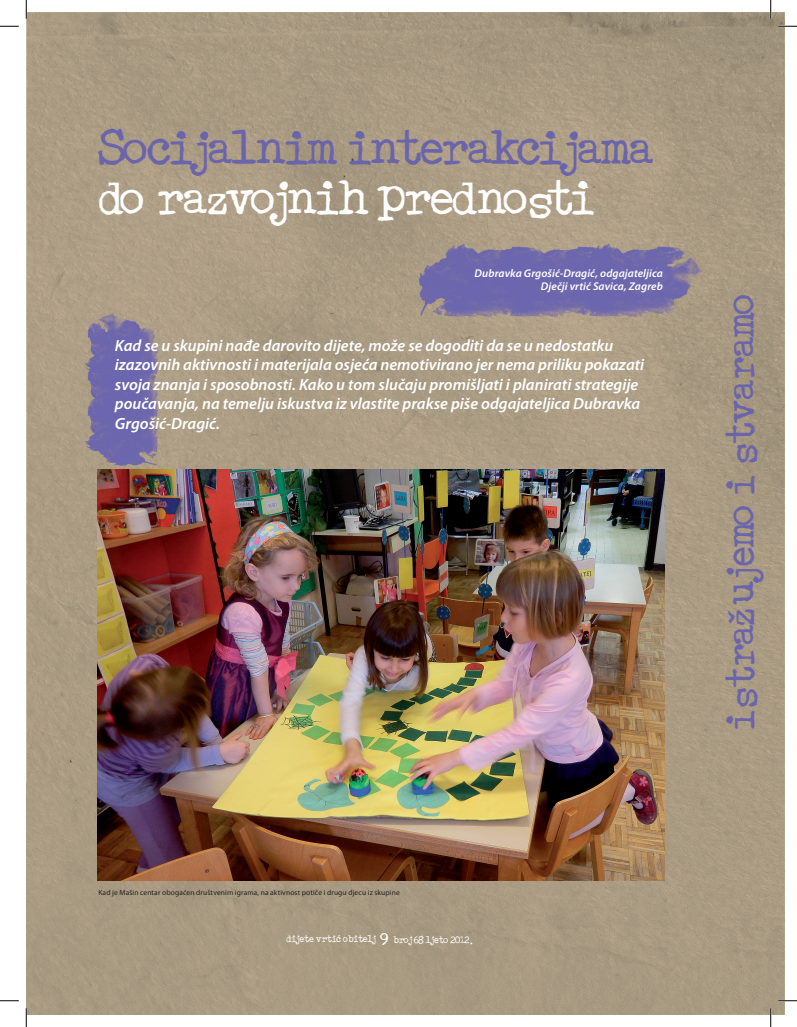
<style>
.page{position:relative;width:797px;height:1027px;background:#fff}
.page>*{position:absolute;margin:0;border:0;box-sizing:border-box;transform-origin:0 0}
.t1{font:37.5px "ACOUSTICBASSV";letter-spacing:-.03em;color:#6a65ab}
.t2{font:37.5px "ACOUSTICBASSV";letter-spacing:-.03em;color:#fff}
.t3{font:31.25px "ACOUSTICBASSV";color:#6a65ab}
.t4{font:italic 600 16.25px/19.5px "Myriad Pro";color:#fff}
.t5{font:italic 600 11.25px/13.5px "Myriad Pro";letter-spacing:.005em;color:#fff;text-align:right}
.t6{font:7.5px "Myriad Pro";letter-spacing:.015em;color:#231f20}
.t7{font:7.5px "ACOUSTICBASSV";color:#fff}
.s1{font-size:12.5px}
</style>
<div class="page">
<img style="left:26px;top:12px;width:401px;height:1003px">
<img style="left:427px;top:12px;width:358px;height:231px">
<img style="left:696px;top:243px;width:89px;height:772px">
<img style="left:427px;top:317px;width:269px;height:698px">
<img style="left:414px;top:243px;width:288px;height:74px">
<img style="left:84px;top:313px;width:74px;height:156px">
<img style="left:97px;top:469px;width:567px;height:412px">
<svg style="left:0;top:25px;width:19px;height:2px"></svg>
<svg style="left:778px;top:25px;width:19px;height:2px"></svg>
<svg style="left:0;top:1000px;width:19px;height:1px"></svg>
<svg style="left:778px;top:1000px;width:19px;height:1px"></svg>
<svg style="left:25px;top:0;width:2px;height:19px"></svg>
<svg style="left:25px;top:1008px;width:2px;height:19px"></svg>
<svg style="left:770px;top:0;width:1px;height:19px"></svg>
<svg style="left:770px;top:1008px;width:1px;height:19px"></svg>
<h1 class="t1" style="left:97px;top:118px;width:555px">Socijalnim interakcijama</h1>
<h1 class="t2" style="left:97px;top:168px;width:496px">do razvojnih prednosti</h1>
<p class="t5" style="left:474px;top:266px;width:190px">Dubravka Grgošić-Dragić, odgajateljica<br>Dječji vrtić Savica, Zagreb</p>
<p class="t4" style="left:115px;top:335px;width:531px">Kad se u skupini nađe darovito dijete, može se dogoditi da se u nedostatku izazovnih aktivnosti i materijala osjeća nemotivirano jer nema priliku pokazati svoja znanja i sposobnosti. Kako u tom slučaju promišljati i planirati strategije poučavanja, na temelju iskustva iz vlastite prakse piše odgajateljica Dubravka Grgošić-Dragić.</p>
<h2 class="t3" style="left:716px;top:732px;width:438px;rotate:-90deg">istražujemo i stvaramo</h2>
<p class="t6" style="left:98px;top:888px;width:303px">Kad je Mašin centar obogaćen društvenim igrama, na aktivnost potiče i drugu djecu iz skupine</p>
<p class="t7" style="left:286px;top:933px;width:192px">dijete vrtić obitelj <span class="s1">9</span> broj 68 ljeto 2012.</p>
</div>
